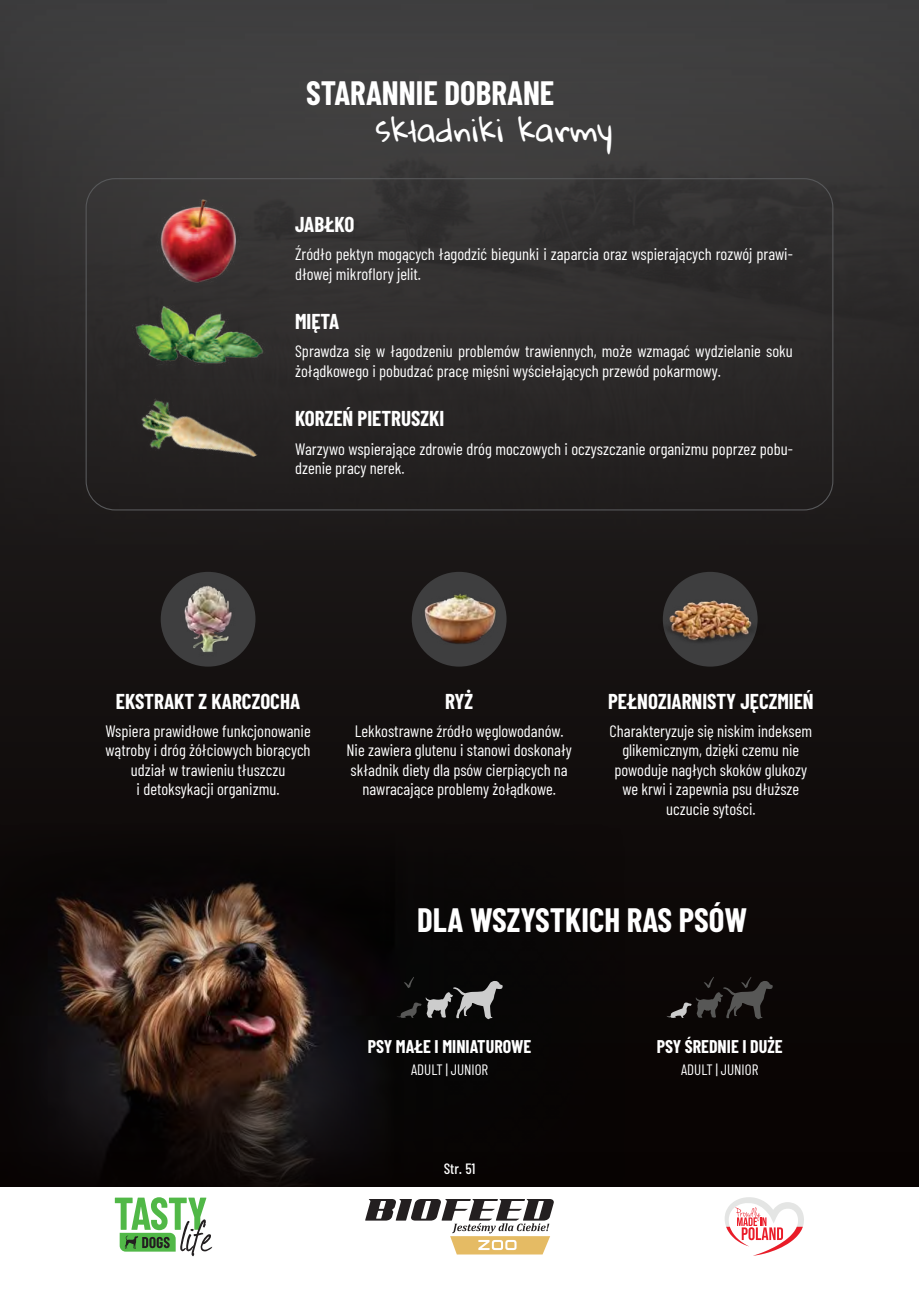
<style>
.page{position:relative;width:919px;height:1289px;background:#fff}
.page>*{position:absolute;margin:0;border:0;box-sizing:border-box;transform-origin:0 0}
.t1{font:700 33px "Barlow Condensed";color:#fff}
.t2{font:31.5px "Gloria Hallelujah";color:#fff}
.t3{font:700 21px "Barlow Condensed";color:#fff}
.t4{font:700 18px "Barlow Condensed";color:#fff}
.t5{font:16.5px/19.5px "Barlow Condensed";color:#fff}
.t6{font:15px "Barlow Condensed";color:#fff}
.t7{font:500 15px "Barlow Condensed";color:#fff}
</style>
<div class="page">
<div style="left:0;top:0;width:918px;height:1288px;background:linear-gradient(to bottom,#3f3e3e,#000)"></div>
<img style="left:0;top:823px;width:624px;height:363px">
<img style="left:131px;top:374px;width:133px;height:120px">
<img style="left:138px;top:169px;width:119px;height:125px">
<img style="left:126px;top:294px;width:143px;height:80px">
<svg style="left:396px;top:976px;width:107px;height:43px;background:#363535"></svg>
<svg style="left:666px;top:976px;width:106px;height:43px;background:#221f1e"></svg>
<div style="left:412px;top:572px;width:94px;height:94px;background:#3e3e3f;border-radius:50%"></div>
<img style="left:407px;top:584px;width:104px;height:70px">
<img style="left:162px;top:559px;width:90px;height:117px">
<img style="left:654px;top:558px;width:113px;height:112px">
<div style="left:0;top:1186px;width:918px;height:102px;background:#fff"></div>
<svg style="left:115px;top:1197px;width:97px;height:59px"></svg>
<svg style="left:725px;top:1197px;width:79px;height:58px"></svg>
<svg style="left:365px;top:1199px;width:188px;height:55px"></svg>
<h1 class="t1" style="left:306px;top:69px;width:250px">STARANNIE DOBRANE</h1>
<h2 class="t2" style="left:375px;top:113px;width:238px">składniki karmy</h2>
<p class="t3" style="left:295px;top:210px;width:61px">JABŁKO</p>
<p class="t5" style="left:295px;top:243px;width:499px">Źródło pektyn mogących łagodzić biegunki i zaparcia oraz wspierających rozwój prawi&shy;dłowej mikro昀氀ory jelit.</p>
<p class="t3" style="left:295px;top:307px;width:46px">MIĘTA</p>
<p class="t5" style="left:295px;top:340px;width:499px">Sprawdza się w łagodzeniu problemów trawiennych, może wzmagać wydzielanie soku żołądkowego i pobudzać pracę mięśni wyściełających przewód pokarmowy.</p>
<p class="t3" style="left:295px;top:404px;width:151px">KORZEŃ PIETRUSZKI</p>
<p class="t5" style="left:295px;top:437px;width:499px">Warzywo wspierające zdrowie dróg moczowych i oczyszczanie organizmu poprzez pobu&shy;dzenie pracy nerek.</p>
<p class="t3" style="left:116px;top:693px;width:186px">EKSTRAKT Z KARCZOCHA</p>
<p class="t5" style="left:105px;top:719px;width:207px;text-align:center">Wspiera prawidłowe funkcjonowanie wątroby i dróg żółciowych biorących udział w trawieniu tłuszczu<br>i detoksykacji organizmu.</p>
<p class="t3" style="left:445px;top:686px;width:29px">RYŻ</p>
<p class="t5" style="left:346px;top:719px;width:227px;text-align:center">Lekkostrawne źródło węglowodanów.<br>Nie zawiera glutenu i stanowi doskonały składnik diety dla psów cierpiących na nawracające problemy żołądkowe.</p>
<p class="t3" style="left:608px;top:686px;width:207px">PEŁNOZIARNISTY JĘCZMIEŃ</p>
<p class="t5" style="left:609px;top:719px;width:204px;text-align:center">Charakteryzuje się niskim indeksem glikemicznym, dzięki czemu nie powoduje nagłych skoków glukozy we krwi i zapewnia psu dłuższe uczucie sytości.</p>
<h1 class="t1" style="left:417px;top:896px;width:331px">DLA WSZYSTKICH RAS PSÓW</h1>
<p class="t4" style="left:368px;top:1033px;width:165px">PSY MAŁE I MINIATUROWE</p>
<p class="t6" style="left:411px;top:1061px;width:79px">ADULT | JUNIOR</p>
<p class="t7" style="left:443px;top:1163px;width:33px">Str. 51</p>
<p class="t4" style="left:656px;top:1033px;width:127px">PSY ŚREDNIE I DUŻE</p>
<p class="t6" style="left:681px;top:1061px;width:79px">ADULT | JUNIOR</p>
</div>
